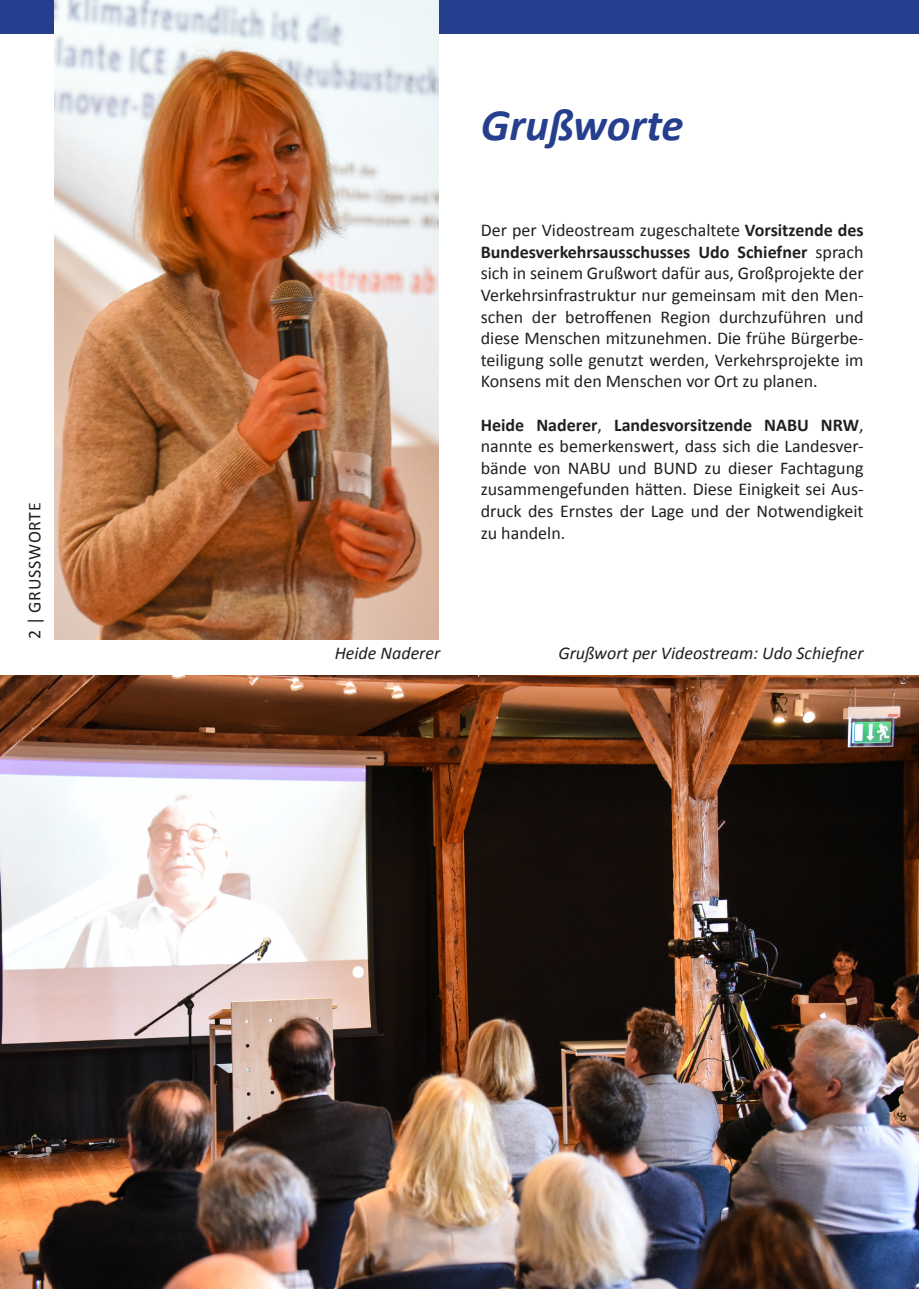
<style>
.page{position:relative;width:919px;height:1289px;background:#fff}
.page>*{position:absolute;margin:0;border:0;box-sizing:border-box;transform-origin:0 0}
.t1{font:italic 700 45px "Calibri";color:#253f8e}
.t2{font:18px/21.6px "Calibri";color:#231f20;text-align:justify}
.t3{font:italic 18px "Calibri";color:#231f20}
.s1{font-weight:700}
</style>
<div class="page">
<div style="left:0;top:0;width:918px;height:34px;background:#253f8e"></div>
<img style="left:0;top:675px;width:918px;height:613px">
<img style="left:54px;top:0;width:384px;height:639px">
<p class="t2" style="left:24px;top:638px;width:135px;rotate:-90deg">2 | Grussworte</p>
<p class="t1" style="left:480px;top:97px;width:204px">Grußworte</p>
<p class="t2" style="left:480px;top:219px;width:384px">Der per Videostream zugeschaltete <span class="s1">Vorsitzende des Bundesverkehrsausschusses Udo Schiefner</span> sprach sich in seinem Grußwort dafür aus, Großprojekte der Verkehrsinfrastruktur nur gemeinsam mit den Men&shy;schen der betroffenen Region durchzuführen und diese Menschen mitzunehmen. Die frühe Bürgerbe&shy;teiligung solle genutzt werden, Verkehrsprojekte im Konsens mit den Menschen vor Ort zu planen.</p>
<p class="t2" style="left:480px;top:414px;width:384px"><span class="s1">Heide Naderer</span>, <span class="s1">Landesvorsitzende NABU NRW</span>, nannte es bemerkenswert, dass sich die Landesver&shy;bände von NABU und BUND zu dieser Fachtagung zusammengefunden hätten. Diese Einigkeit sei Aus&shy;druck des Ernstes der Lage und der Notwendigkeit zu handeln.</p>
<p class="t3" style="left:334px;top:640px;width:107px">Heide Naderer</p>
<p class="t3" style="left:558px;top:640px;width:307px">Grußwort per Videostream: Udo Schiefner</p>
</div>
